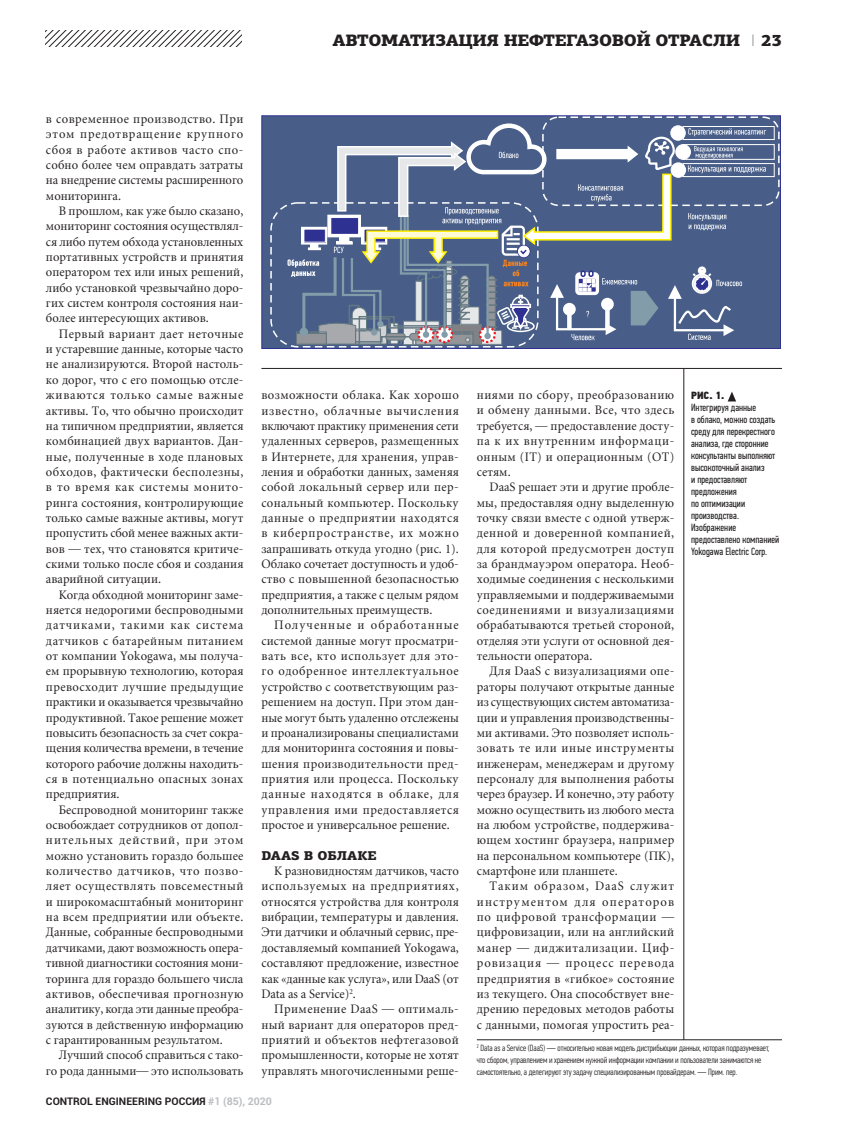
<style>
.page{position:relative;width:851px;height:1136px;background:#fff}
.page>*{position:absolute;margin:0;border:0;box-sizing:border-box;transform-origin:0 0}
.t1{font:900 16.5px "PF Agora Slab Pro";letter-spacing:-.02em;color:#231f20}
.t2{font:12.75px/15.3px "Miniature";color:#231f20;text-align:justify;scale:.96 1}
.t3{font:900 12.75px "PF Agora Slab Pro";color:#231f20}
.t4{font:10.5px/12px "PF Din Text Comp Pro";color:#231f20}
.t5{font:700 10.5px "Roboto";color:#231f20}
.t6{font:10.5px "PF Din Text Cond Pro X Black";color:#231f20}
.t7{font:300 9px/12px "PF Din Text Comp Pro";color:#231f20}
.s1{font-family:"PF Din Text Pro";font-weight:100}
.s2{color:#bcbdc0}
</style>
<div class="page">
<svg style="left:46px;top:31px;width:195px;height:15px"></svg>
<hr style="left:477px;top:1039px;width:304px;height:1px;background:#231f20">
<svg style="left:269px;top:116px;width:511px;height:232px;background:#52668e"></svg>
<div style="left:682px;top:126px;width:92px;height:14px;border:1px solid #fff"></div>
<div style="left:682px;top:144px;width:92px;height:16px;border:1px solid #fff"></div>
<div style="left:682px;top:163px;width:92px;height:14px;border:1px solid #fff"></div>
<svg style="left:287px;top:121px;width:479px;height:224px;background:#677897"></svg>
<svg style="left:728px;top:391px;width:8px;height:10px"></svg>
<hr style="left:261px;top:368px;width:520px;height:1px;background:#231f20">
<hr style="left:683px;top:368px;width:1px;height:671px;background:#231f20">
<p class="t1" style="left:332px;top:31px;width:409px">АВТОМАТИЗАЦИЯ НЕФТЕГАЗОВОЙ ОТРАСЛИ</p>
<p class="t1" style="left:751px;top:31px;width:32px"><span class="s1">I</span> 23</p>
<p class="t2" style="left:46px;top:112px;width:207px">в современное производство. При этом предотвращение крупного сбоя в работе активов часто спо&shy;собно более чем оправдать затраты на внедрение системы расширенного мониторинга.</p>
<p class="t2" style="left:46px;top:204px;width:207px;text-indent:13px">В прошлом, как уже было сказано, мониторинг состояния осуществлял&shy;ся либо путем обхода установленных портативных устройств и принятия оператором тех или иных решений, либо установкой чрезвычайно доро&shy;гих систем контроля состояния наи&shy;более интересующих активов.</p>
<p class="t2" style="left:46px;top:327px;width:207px;text-indent:13px">Первый вариант дает неточные и устаревшие данные, которые часто не анализируются. Второй настоль&shy;ко дорог, что с его помощью отсле&shy;живаются только самые важные активы. То, что обычно происходит на типичном предприятии, является комбинацией двух вариантов. Дан&shy;ные, полученные в ходе плановых обходов, фактически бесполезны, в то время как системы монито&shy;ринга состояния, контролирующие только самые важные активы, могут пропустить сбой менее важных акти&shy;вов — тех, что становятся критиче&shy;скими только после сбоя и создания аварийной ситуации.</p>
<p class="t2" style="left:46px;top:588px;width:207px;text-indent:13px">Когда обходной мониторинг заме&shy;няется недорогими беспроводными датчиками, такими как система датчиков с батарейным питанием от компании Yokogawa, мы получа&shy;ем прорывную технологию, которая превосходит лучшие предыдущие практики и оказывается чрезвычайно продуктивной. Такое решение может повысить безопасность за счет сокра&shy;щения количества времени, в течение которого рабочие должны находить&shy;ся в потенциально опасных зонах предприятия.</p>
<p class="t2" style="left:46px;top:802px;width:207px;text-indent:13px">Беспроводной мониторинг также освобождает сотрудников от допол&shy;нительных действий, при этом можно установить гораздо большее количество датчиков, что позво&shy;ляет осуществлять повсеместный и широко масштабный мониторинг на всем предприятии или объекте.<br>Данные, собранные беспроводными датчиками, дают возможность опера&shy;тивной диагностики состояния мони&shy;торинга для гораздо большего числа активов, обеспечивая прогнозную аналитику, когда эти данные преобра&shy;зуются в действенную информацию с гарантированным результатом.</p>
<p class="t2" style="left:46px;top:1048px;width:207px;text-align:right">Лучший способ справиться с тако&shy;го рода данными— это использовать</p>
<p class="t2" style="left:261px;top:388px;width:207px">возможности облака. Как хорошо известно, облачные вычисления включают практику применения сети удаленных серверов, размещенных в Интернете, для хранения, управ&shy;ления и обработки данных, заменяя собой локальный сервер или пер&shy;сональный компьютер. Поскольку данные о предприятии находятся в киберпространстве, их можно запрашивать откуда угодно (рис. 1).<br>Облако сочетает доступность и удоб&shy;ство с повышенной безопасностью предприятия, а также с целым рядом дополнительных преимуществ.</p>
<p class="t2" style="left:261px;top:618px;width:207px;text-indent:13px">Полученные и обработанные системой данные могут просматри&shy;вать все, кто использует для это&shy;го одобренное интеллектуальное устройство с соответствующим раз&shy;решением на доступ. При этом дан&shy;ные могут быть удаленно отслежены и проанализированы специалистами для мониторинга состояния и повы&shy;шения производительности пред&shy;приятия или процесса. Поскольку данные находятся в облаке, для управления ими предоставляется простое и универсальное решение.</p>
<p class="t3" style="left:261px;top:847px;width:117px">DAAS В ОБЛАКЕ</p>
<p class="t2" style="left:261px;top:864px;width:207px;text-indent:13px">К разновидностям датчиков, часто используемых на предприятиях, относятся устройства для контроля вибрации, температуры и давления.<br>Эти датчики и облачный сервис, пре&shy;доставляемый компанией Yokogawa, составляют предложение, известное как «данные как услуга», или DaaS (от Data as a Service)<sup>2</sup>.</p>
<p class="t2" style="left:261px;top:1002px;width:207px;text-indent:13px">Применение DaaS — оптималь&shy;ный вариант для операторов пред&shy;приятий и объектов нефтегазовой промышленности, которые не хотят управлять многочисленными реше-</p>
<p class="t2" style="left:477px;top:388px;width:207px">ниями по сбору, преобразованию и обмену данными. Все, что здесь требуется, — предоставление досту&shy;па к их внутренним информаци&shy;онным (IT) и операционным (OT) сетям.</p>
<p class="t2" style="left:477px;top:480px;width:207px;text-indent:13px">DaaS решает эти и другие пробле&shy;мы, предоставляя одну выделенную точку связи вместе с одной утверж&shy;денной и доверенной компанией, для которой предусмотрен доступ за брандмауэром оператора. Необ&shy;ходимые соединения с несколькими управляемыми и поддерживаемыми соединениями и визуализациями обрабатываются третьей стороной, отделяя эти услуги от основной дея&shy;тельности оператора.</p>
<p class="t2" style="left:477px;top:664px;width:207px;text-indent:13px">Для DaaS с визуализациями опе&shy;раторы получают открытые данные из существующих систем автоматиза&shy;ции и управления производственны&shy;ми активами. Это позволяет исполь&shy;зовать те или иные инструменты инженерам, менеджерам и другому персоналу для выполнения работы через браузер. И конечно, эту работу можно осуществить из любого места на любом устройстве, поддержива&shy;ющем хостинг браузера, например на персональном компьютере (ПК), смартфоне или планшете.</p>
<p class="t2" style="left:477px;top:879px;width:207px;text-indent:13px">Таким образом, DaaS служит инструментом для операторов по цифровой трансформации — цифровизации, или на английский манер — диджитализации. Циф&shy;ровизация — процесс перевода предприятия в «гибкое» состояние из текущего. Она способствует вне&shy;дрению передовых методов работы с данными, помогая упростить реа-</p>
<p class="t7" style="left:477px;top:1042px;width:294px"><sup>2</sup> Data as a Service (DaaS) — относительно новая модель дистрибьюции данных, которая подразумевает, что сбором, управлением и хранением нужной информации компании и пользователи занимаются не самостоятельно, а делегируют эту задачу специализированным провайдерам. — Прим. пер.</p>
<p class="t6" style="left:691px;top:389px;width:35px">РИС. 1.</p>
<p class="t4" style="left:691px;top:401px;width:90px">Интегрируя данные<br>в облако, можно создать среду для перекрестного анализа, где сторонние консультанты выполняют высокоточный анализ<br>и предоставляют предложения<br>по оптимизации производства.<br>Изображение предоставлено компанией<br>Yokogawa Electric Corp.</p>
<p class="t5" style="left:46px;top:1093px;width:227px">CONTROL ENGINEERING РОССИЯ <span class="s2">#1 (85), 2020</span></p>
</div>
